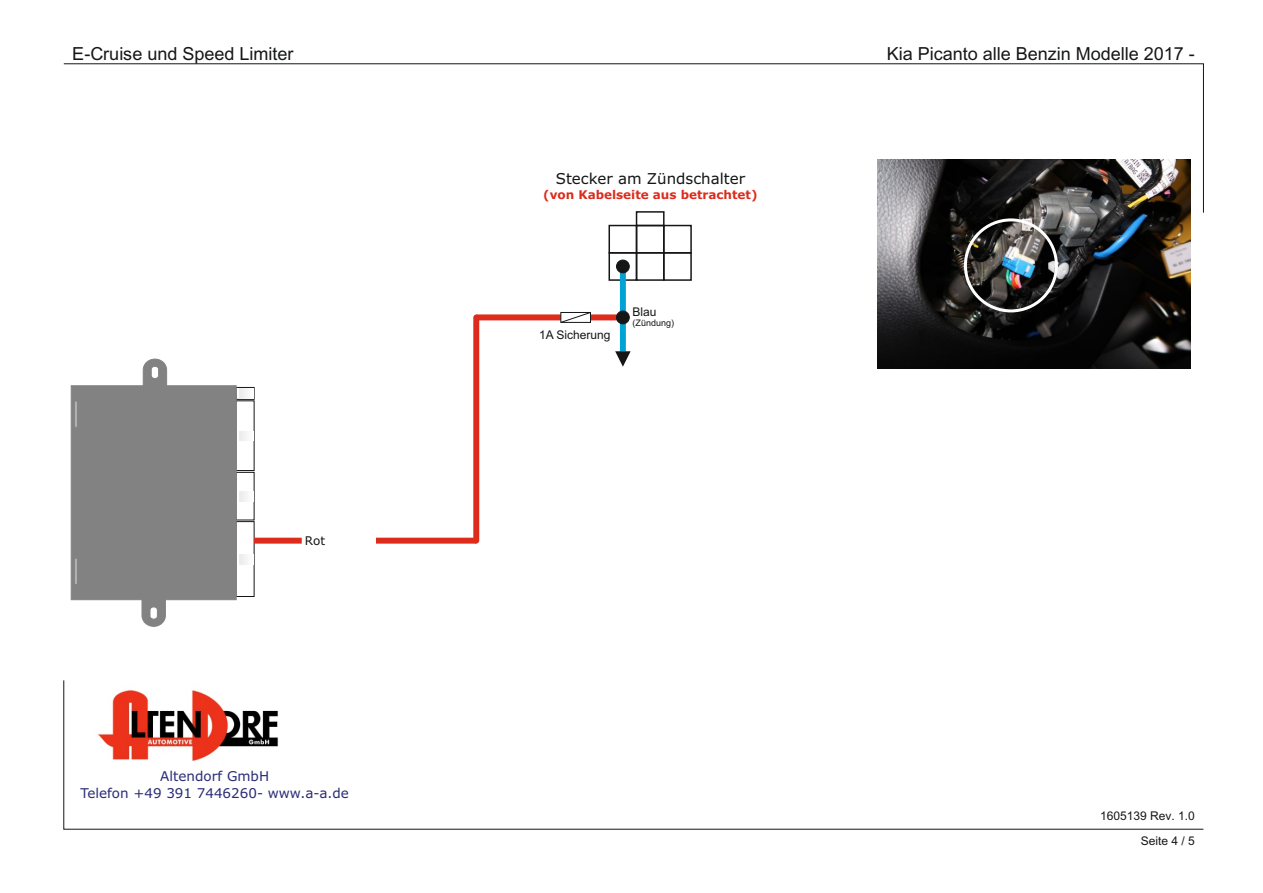
<style>
.page{position:relative;width:1263px;height:893px;background:#fff}
.page>*{position:absolute;margin:0;border:0;box-sizing:border-box;transform-origin:0 0}
.t1{font:18px "Arial Unicode MS";color:#151616}
.t2{font:15px "Verdana";color:#151616}
.t3{font:13.5px/16.4px "Verdana";color:#2b2c77;text-align:center}
.t4{font:700 12px "Verdana";color:#dd2b1c}
.t5{font:12px "Arial Unicode MS";color:#151616}
.t6{font:12px "Arial";color:#151616}
.t7{font:12px "Verdana";color:#151616}
.t8{font:9px "Arial";color:#151616}
</style>
<div class="page">
<svg style="left:63px;top:63px;width:1141px;height:150px"></svg>
<svg style="left:63px;top:680px;width:1141px;height:149px"></svg>
<svg style="left:71px;top:359px;width:183px;height:268px"></svg>
<div style="left:473px;top:317px;width:6px;height:224px;background:#dd2b1c"></div>
<div style="left:376px;top:538px;width:100px;height:6px;background:#dd2b1c"></div>
<div style="left:254px;top:538px;width:48px;height:6px;background:#dd2b1c"></div>
<div style="left:608px;top:225px;width:29px;height:29px;border:2px solid #151616"></div>
<div style="left:663px;top:225px;width:29px;height:29px;border:2px solid #151616"></div>
<div style="left:636px;top:211px;width:28px;height:15px;border:2px solid #151616"></div>
<div style="left:608px;top:252px;width:29px;height:29px;border:2px solid #151616"></div>
<div style="left:636px;top:252px;width:28px;height:29px;border:2px solid #151616"></div>
<div style="left:663px;top:252px;width:29px;height:29px;border:2px solid #151616"></div>
<div style="left:476px;top:314px;width:147px;height:6px;background:#dd2b1c"></div>
<div style="left:620px;top:266px;width:6px;height:85px;background:#00a3d4"></div>
<svg style="left:560px;top:312px;width:31px;height:11px"></svg>
<div style="left:616px;top:260px;width:13px;height:13px;background:#151616;border:1px solid #151616;border-radius:50%"></div>
<svg style="left:615px;top:351px;width:16px;height:16px"></svg>
<div style="left:616px;top:311px;width:13px;height:13px;background:#151616;border:1px solid #151616;border-radius:50%"></div>
<img style="left:878px;top:160px;width:312px;height:208px">
<div style="left:964px;top:218px;width:94px;height:94px;border:3px solid #fff;border-radius:50%"></div>
<img style="left:92px;top:684px;width:196px;height:83px">
<p class="t1" style="left:72px;top:47px;width:223px">E-Cruise und Speed Limiter</p>
<p class="t1" style="left:887px;top:47px;width:310px">Kia Picanto alle Benzin Modelle 2017 -</p>
<p class="t2" style="left:556px;top:172px;width:191px">Stecker am Zündschalter</p>
<p class="t4" style="left:543px;top:190px;width:216px">(von Kabelseite aus betrachtet)</p>
<p class="t7" style="left:305px;top:536px;width:22px">Rot</p>
<p class="t3" style="left:80px;top:769px;width:270px">Altendorf GmbH<br>Telefon +49 391 7446260- www.a-a.de</p>
<p class="t6" style="left:539px;top:330px;width:73px">1A Sicherung</p>
<p class="t6" style="left:633px;top:307px;width:26px">Blau</p>
<p class="t8" style="left:633px;top:320px;width:43px">(Zündung)</p>
<p class="t5" style="left:1100px;top:811px;width:96px">1605139 Rev. 1.0</p>
<p class="t5" style="left:1141px;top:837px;width:56px">Seite 4 / 5</p>
</div>
